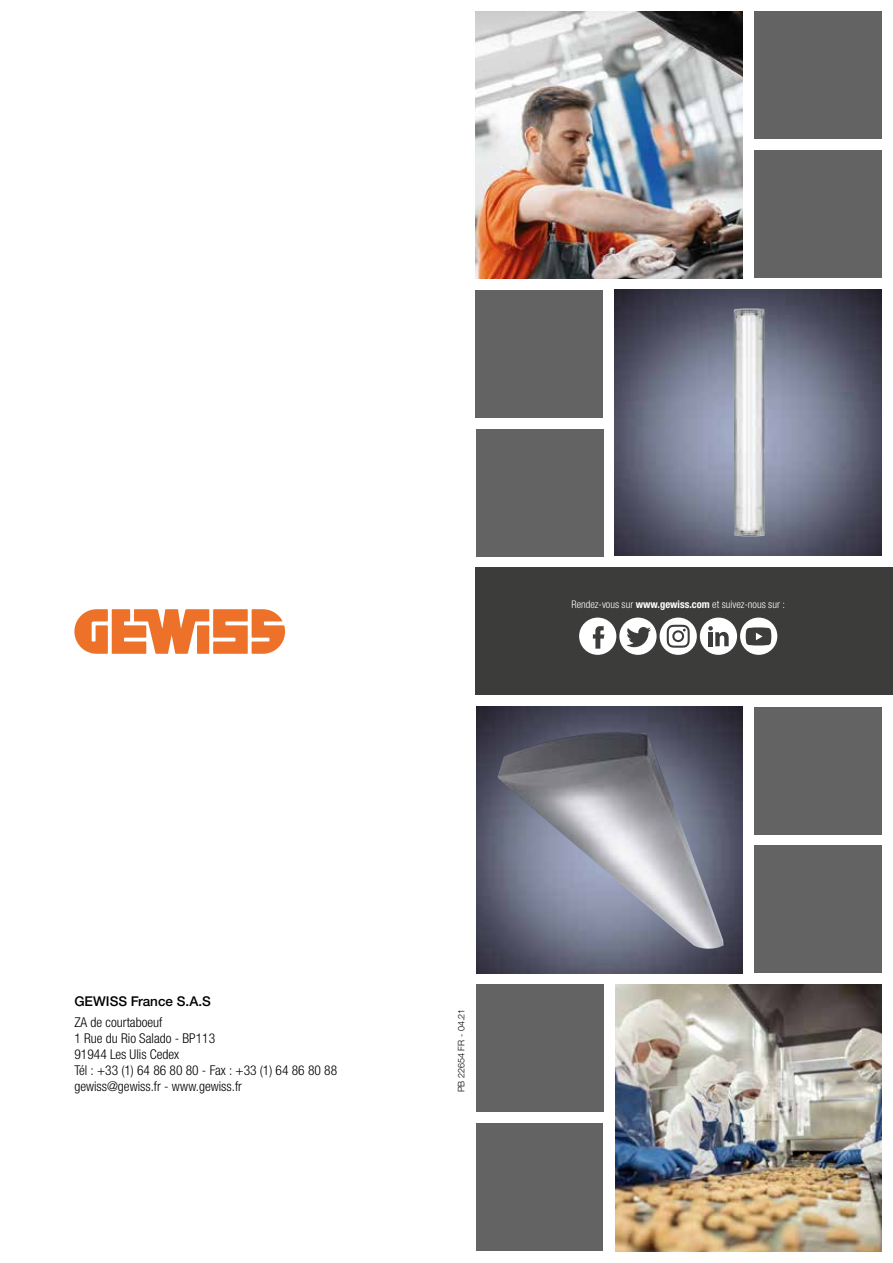
<style>
.page{position:relative;width:893px;height:1263px;background:#fff}
.page>*{position:absolute;margin:0;border:0;box-sizing:border-box;transform-origin:0 0}
.t1{font:300 condensed 13.5px/16.2px "Helvetica Neue LTW1 G";color:#000}
.t2{font:500 13.5px "Helvetica Neue LTW1 G";color:#000}
.t3{font:300 condensed 10.5px "Helvetica Neue LTW1 G";color:#fff}
.t4{font:300 9px "Helvetica Neue LTW1 G";color:#000}
.s1{font-weight:700}
</style>
<div class="page">
<img style="left:615px;top:984px;width:267px;height:267px">
<img style="left:615px;top:289px;width:266px;height:267px">
<img style="left:476px;top:707px;width:267px;height:266px">
<div style="left:476px;top:568px;width:417px;height:127px;background:#3c3c3b"></div>
<svg style="left:74px;top:609px;width:211px;height:45px"></svg>
<div style="left:579px;top:618px;width:37px;height:37px;background:#fff;border-radius:50%"></div>
<svg style="left:593px;top:626px;width:11px;height:23px"></svg>
<div style="left:619px;top:618px;width:38px;height:37px;background:#fff;border-radius:50%"></div>
<svg style="left:626px;top:627px;width:25px;height:20px"></svg>
<div style="left:700px;top:618px;width:37px;height:37px;background:#fff;border-radius:50%"></div>
<svg style="left:708px;top:626px;width:21px;height:20px"></svg>
<div style="left:708px;top:632px;width:5px;height:14px;background:#3c3c3b"></div>
<div style="left:660px;top:618px;width:37px;height:37px;background:#fff;border-radius:50%"></div>
<svg style="left:667px;top:625px;width:23px;height:23px"></svg>
<div style="left:740px;top:618px;width:37px;height:37px;background:#fff;border-radius:50%"></div>
<svg style="left:746px;top:627px;width:25px;height:18px"></svg>
<div style="left:754px;top:11px;width:128px;height:128px;background:#646363"></div>
<div style="left:754px;top:151px;width:128px;height:127px;background:#646363"></div>
<div style="left:475px;top:290px;width:128px;height:127px;background:#646363"></div>
<div style="left:476px;top:429px;width:127px;height:128px;background:#646363"></div>
<div style="left:754px;top:707px;width:128px;height:127px;background:#646363"></div>
<div style="left:754px;top:845px;width:128px;height:128px;background:#646363"></div>
<div style="left:476px;top:984px;width:127px;height:128px;background:#646363"></div>
<img style="left:476px;top:11px;width:266px;height:267px">
<img style="left:734px;top:308px;width:17px;height:229px">
<div style="left:476px;top:1123px;width:127px;height:128px;background:#646363"></div>
<img style="left:498px;top:732px;width:226px;height:217px">
<p class="t3" style="left:571px;top:598px;width:215px">Rendez-vous sur <span class="s1">www.gewiss.com</span> et suivez-nous sur :</p>
<p class="t2" style="left:74px;top:993px;width:138px">GEWISS France S.A.S</p>
<p class="t1" style="left:74px;top:1014px;width:264px">ZA de courtaboeuf<br>1 Rue du Rio Salado - BP113<br>91944 Les Ulis Cedex<br>Tél : +33 (1) 64 86 80 80 - Fax : +33 (1) 64 86 80 88 gewiss@gewiss.fr - www.gewiss.fr</p>
<p class="t4" style="left:456px;top:1092px;width:85px;rotate:-90deg">PB 22654 FR - 04.21</p>
</div>
